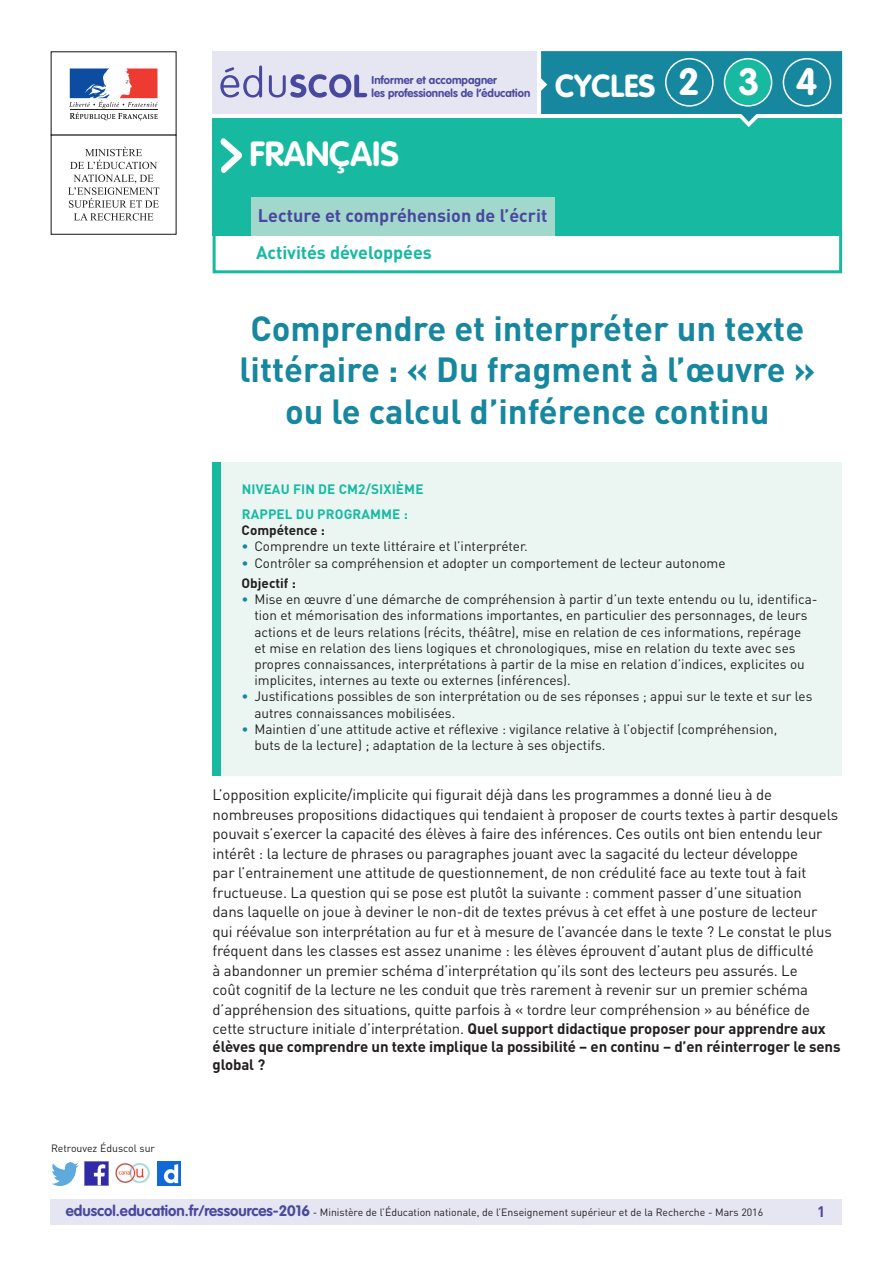
<style>
.page{position:relative;width:893px;height:1263px;background:#fff}
.page>*{position:absolute;margin:0;border:0;box-sizing:border-box;transform-origin:0 0}
.t1{font:700 37.5px "VAG Rounded Std";color:#fff}
.t2{font:700 34.5px/41.4px "DIN Pro";color:#16879f;text-align:center}
._01_Nom_de_la_discip{font:700 34.5px "VAG Rounded Std";color:#fff}
.t3{font:700 31.5px "VAG Rounded Std";color:#fff}
.t4{font:700 18px "DIN Pro";color:#4a489e}
._03_Sous-catégorie-r{font:700 18px "DIN Pro";letter-spacing:-.005em;color:#17baa1}
._06_Texte_courant{font:15px/19.5px "DIN Pro";letter-spacing:-.01em;color:#231f20}
._06_Texte_courant-2{font:700 15px/18px "DIN Pro";letter-spacing:-.01em;color:#231f20}
.t5{font:700 15px "DIN Pro";color:#4a489e}
._03_liste_à_puces_ni{font:13.5px/16.2px "DIN Pro";color:#231f20}
._02_Titre_info_conte{font:700 13.5px "DIN Pro";letter-spacing:.01em;color:#17baa1}
._01_Texte_info_conte{font:700 13.5px "DIN Pro";color:#231f20}
.t6{font:700 11.25px/13.5px "VAG Rounded Std";color:#4a489e}
.t7{font:10.5px "DIN Pro";color:#231f20}
.s1{color:#16879f}
.s2{font-weight:700}
.s3{font-family:"VAG Rounded Std";font-weight:700;font-size:15px;color:#4a489e}
</style>
<div class="page">
<div style="left:213px;top:231px;width:629px;height:42px;border:3px solid #17baa1"></div>
<div style="left:213px;top:118px;width:629px;height:118px;background:#17baa1"></div>
<div style="left:251px;top:197px;width:304px;height:39px;background:#a2d8cc"></div>
<svg style="left:220px;top:138px;width:22px;height:35px"></svg>
<div style="left:213px;top:51px;width:324px;height:63px;background:#e6e5f2"></div>
<svg style="left:220px;top:65px;width:147px;height:33px"></svg>
<div style="left:51px;top:51px;width:126px;height:85px;border:1px solid #231f20"></div>
<svg style="left:69px;top:68px;width:89px;height:52px"></svg>
<hr style="left:70px;top:109px;width:87px;height:1px;background:#231f20">
<svg style="left:70px;top:147px;width:87px;height:22px"></svg>
<svg style="left:68px;top:175px;width:91px;height:46px"></svg>
<svg style="left:541px;top:51px;width:301px;height:76px"></svg>
<div style="left:665px;top:58px;width:49px;height:49px;border:2px solid #fff;border-radius:50%"></div>
<div style="left:724px;top:59px;width:48px;height:47px;background:#17baa1;border-radius:50%"></div>
<div style="left:724px;top:58px;width:48px;height:49px;border:2px solid #fff;border-radius:50%"></div>
<div style="left:783px;top:58px;width:48px;height:49px;border:2px solid #fff;border-radius:50%"></div>
<div style="left:50px;top:1199px;width:791px;height:26px;background:#e6e5f2"></div>
<img style="left:85px;top:1162px;width:23px;height:23px">
<img style="left:51px;top:1163px;width:28px;height:22px">
<img style="left:158px;top:1162px;width:22px;height:23px">
<img style="left:115px;top:1163px;width:35px;height:21px">
<div style="left:212px;top:463px;width:629px;height:313px;background:#ebf6f3"></div>
<div style="left:212px;top:463px;width:8px;height:313px;background:#17baa1"></div>
<p class="t6" style="left:372px;top:74px;width:160px">Informer et accompagner<br>les professionnels de l’éducation</p>
<p class="t3" style="left:555px;top:67px;width:102px">CYCLES</p>
<p class="t1" style="left:678px;top:60px;width:23px">2</p>
<p class="t1" style="left:738px;top:60px;width:23px">3</p>
<p class="t1" style="left:796px;top:60px;width:23px">4</p>
<p class="_01_Nom_de_la_discip" style="left:249px;top:133px;width:151px">FRANÇAIS</p>
<p class="t4" style="left:258px;top:204px;width:291px">Lecture et compréhension de l’écrit</p>
<p class="_03_Sous-catégorie-r" style="left:256px;top:240px;width:177px">Activités développées</p>
<p class="t2" style="left:239px;top:306px;width:577px">Comprendre et interpréter un texte littéraire : « Du fragment à l’œuvre » ou le calcul d’inférence continu</p>
<p class="_02_Titre_info_conte" style="left:242px;top:480px;width:183px">NIVEAU FIN DE CM2/SIXIÈME</p>
<p class="_02_Titre_info_conte" style="left:242px;top:505px;width:168px">RAPPEL DU PROGRAMME :</p>
<p class="_01_Texte_info_conte" style="left:242px;top:521px;width:85px">Compétence :</p>
<p class="_03_liste_à_puces_ni" style="left:242px;top:538px;width:288px"><span class="s1">•</span> Comprendre un texte littéraire et l’interpréter.</p>
<p class="_03_liste_à_puces_ni" style="left:242px;top:554px;width:485px"><span class="s1">•</span> Contrôler sa compréhension et adopter un comportement de lecteur autonome</p>
<p class="_01_Texte_info_conte" style="left:242px;top:574px;width:56px">Objectif :</p>
<p class="_03_liste_à_puces_ni" style="left:254px;top:591px;width:565px;text-indent:-13px"><span class="s1">•</span> Mise en œuvre d’une démarche de compréhension à partir d’un texte entendu ou lu, identifica&shy;tion et mémorisation des informations importantes, en particulier des personnages, de leurs actions et de leurs relations (récits, théâtre), mise en relation de ces informations, repérage<br>et mise en relation des liens logiques et chronologiques, mise en relation du texte avec ses propres connaissances, interprétations à partir de la mise en relation d’indices, explicites ou implicites, internes au texte ou externes (inférences).</p>
<p class="_03_liste_à_puces_ni" style="left:254px;top:688px;width:560px;text-indent:-13px"><span class="s1">•</span> Justifications possibles de son interprétation ou de ses réponses ; appui sur le texte et sur les autres connaissances mobilisées.</p>
<p class="_03_liste_à_puces_ni" style="left:254px;top:720px;width:525px;text-indent:-13px"><span class="s1">•</span> Maintien d’une attitude active et réflexive : vigilance relative à l’objectif (compréhension, buts de la lecture) ; adaptation de la lecture à ses objectifs.</p>
<p class="t7" style="left:51px;top:1141px;width:106px">Retrouvez Éduscol sur</p>
<p class="_06_Texte_courant" style="left:213px;top:784px;width:627px">L’opposition explicite/implicite qui figurait déjà dans les programmes a donné lieu à de nombreuses propositions didactiques qui tendaient à proposer de courts textes à partir desquels pouvait s’exercer la capacité des élèves à faire des inférences. Ces outils ont bien entendu leur intérêt : la lecture de phrases ou paragraphes jouant avec la sagacité du lecteur développe<br>par l’entrainement une attitude de questionnement, de non crédulité face au texte tout à fait fructueuse. La question qui se pose est plutôt la suivante : comment passer d’une situation<br>dans laquelle on joue à deviner le non-dit de textes prévus à cet effet à une posture de lecteur qui réévalue son interprétation au fur et à mesure de l’avancée dans le texte ? Le constat le plus fréquent dans les classes est assez unanime : les élèves éprouvent d’autant plus de difficulté<br>à abandonner un premier schéma d’interprétation qu’ils sont des lecteurs peu assurés. Le<br>coût cognitif de la lecture ne les conduit que très rarement à revenir sur un premier schéma d’appréhension des situations, quitte parfois à « tordre leur compréhension » au bénéfice de cette structure initiale d’interprétation. <span class="s2">Quel support didactique proposer pour apprendre aux</span></p>
<p class="_06_Texte_courant-2" style="left:213px;top:1037px;width:629px">élèves que comprendre un texte implique la possibilité – en continu – d’en réinterroger le sens global ?</p>
<p class="t7" style="left:66px;top:1205px;width:699px"><span class="s3">eduscol.education.fr/ressources-2016</span> - Ministère de l’Éducation nationale, de l’Enseignement supérieur et de la Recherche - Mars 2016</p>
<p class="t5" style="left:817px;top:1201px;width:10px">1</p>
</div>
